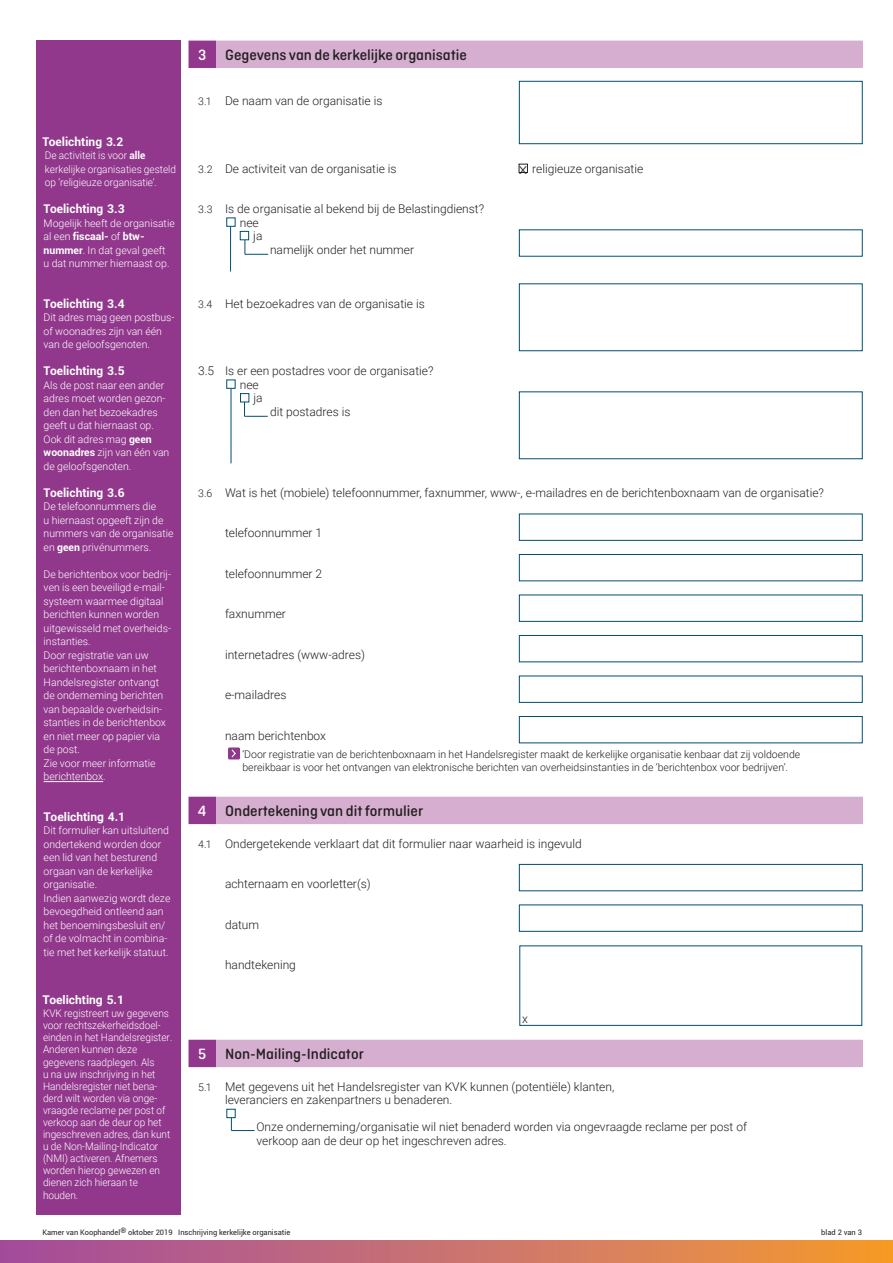
<style>
.page{position:relative;width:893px;height:1263px;background:#fff}
.page>*{position:absolute;margin:0;border:0;box-sizing:border-box;transform-origin:0 0}
.hoofdstuk_titel{font:500 15.75px "Ciutadella Rounded";color:#231f20}
.hoofdstuk_titel_numm{font:500 15.75px "Ciutadella Rounded";color:#fff}
.t1{font:300 14.4px "Roboto";color:#231f20;scale:1.21 1}
.selectievraag{font:300 12px/13.5px "Roboto";color:#231f20}
.brood{font:300 12px/13.5px "Roboto";color:#231f20}
.toelichting_kopje{font:700 12px "Roboto";color:#fff}
.toelichting_brood{font:700 12px "Roboto";color:#fff}
.toelichting_brood-2{font:300 10.5px/13.5px "Roboto";color:#fff}
.toelichting_brood-3{font:300 10.5px/12.1px "Roboto";color:#fff;scale:.96 1}
.verwijzing_naar_vlgd{font:300 10.5px/13.5px "Roboto";color:#231f20}
.t2{font:7.5px "Roboto";color:#231f20}
.s1{font-weight:700}
.s2{font-size:10.5px}
</style>
<div class="page">
<div style="left:0;top:1240px;width:893px;height:23px;background:linear-gradient(to right,#a14ba4,#f49a34)"></div>
<div style="left:36px;top:40px;width:145px;height:1175px;background:#91388c"></div>
<div style="left:226px;top:380px;width:9px;height:9px;background:#fff;border:1px solid #004e71"></div>
<div style="left:519px;top:554px;width:343px;height:27px;background:#fff;border:1px solid #004e71"></div>
<div style="left:519px;top:514px;width:343px;height:27px;background:#fff;border:1px solid #004e71"></div>
<div style="left:519px;top:595px;width:343px;height:27px;background:#fff;border:1px solid #004e71"></div>
<div style="left:216px;top:797px;width:646px;height:27px;background:#d6aed0"></div>
<div style="left:519px;top:864px;width:343px;height:27px;background:#fff;border:1px solid #004e71"></div>
<div style="left:519px;top:635px;width:343px;height:27px;background:#fff;border:1px solid #004e71"></div>
<div style="left:189px;top:797px;width:26px;height:27px;background:#91388c"></div>
<div style="left:189px;top:797px;width:27px;height:27px;border:1px solid #91388c"></div>
<svg style="left:244px;top:402px;width:24px;height:15px"></svg>
<hr style="left:231px;top:389px;width:1px;height:74px;background:#004e71">
<hr style="left:44px;top:781px;width:59px;height:1px;background:#fff">
<div style="left:519px;top:676px;width:343px;height:27px;background:#fff;border:1px solid #004e71"></div>
<div style="left:216px;top:1040px;width:646px;height:27px;background:#d6aed0"></div>
<div style="left:189px;top:1040px;width:26px;height:27px;background:#91388c"></div>
<div style="left:189px;top:1040px;width:27px;height:27px;border:1px solid #91388c"></div>
<div style="left:227px;top:1109px;width:8px;height:9px;background:#fff;border:1px solid #004e71"></div>
<svg style="left:231px;top:1118px;width:24px;height:13px"></svg>
<div style="left:226px;top:218px;width:9px;height:9px;background:#fff;border:1px solid #004e71"></div>
<div style="left:240px;top:231px;width:9px;height:9px;background:#fff;border:1px solid #004e71"></div>
<div style="left:519px;top:81px;width:343px;height:63px;background:#fff;border:1px solid #004e71"></div>
<div style="left:216px;top:41px;width:646px;height:27px;background:#d6aed0"></div>
<div style="left:189px;top:41px;width:26px;height:27px;background:#91388c"></div>
<div style="left:189px;top:41px;width:27px;height:27px;border:1px solid #91388c"></div>
<div style="left:519px;top:164px;width:9px;height:9px;border:1px solid #231f20"></div>
<svg style="left:245px;top:240px;width:23px;height:15px"></svg>
<hr style="left:230px;top:227px;width:1px;height:45px;background:#004e71">
<div style="left:519px;top:716px;width:343px;height:27px;background:#fff;border:1px solid #004e71"></div>
<div style="left:228px;top:747px;width:12px;height:12px;background:#91388c;border-radius:2px"></div>
<div style="left:240px;top:393px;width:9px;height:9px;background:#fff;border:1px solid #004e71"></div>
<svg style="left:231px;top:749px;width:5px;height:9px"></svg>
<h3 class="hoofdstuk_titel_numm" style="left:198px;top:46px;width:10px">3</h3>
<h3 class="hoofdstuk_titel" style="left:225px;top:46px;width:243px">Gegevens van de kerkelijke organisatie</h3>
<p class="toelichting_kopje" style="left:42px;top:133px;width:82px">Toelichting 3.2</p>
<p class="toelichting_brood-3" style="left:45px;top:148px;width:138px;line-height:13.5px">De activiteit is voor <span class="s1">alle </span>kerkelijke organisaties gesteld op ‘religieuze organisatie’.</p>
<p class="toelichting_kopje" style="left:44px;top:200px;width:82px">Toelichting 3.3</p>
<p class="toelichting_brood-2" style="left:44px;top:216px;width:133px">Mogelijk heeft de organisatie al een <span class="s1">fiscaal-</span> of <span class="s1">btw&shy;nummer</span>. In dat geval geeft<br>u dat nummer hiernaast op.</p>
<p class="toelichting_kopje" style="left:44px;top:295px;width:82px">Toelichting 3.4</p>
<p class="toelichting_brood-2" style="left:44px;top:310px;width:132px">Dit adres mag geen postbus&shy;of woonadres zijn van één van de geloofsgenoten.</p>
<p class="toelichting_kopje" style="left:44px;top:362px;width:82px">Toelichting 3.5</p>
<p class="toelichting_brood-2" style="left:44px;top:378px;width:127px">Als de post naar een ander adres moet worden gezon&shy;den dan het bezoekadres geeft u dat hiernaast op.<br>Ook dit adres mag <span class="s1">geen woonadres</span> zijn van één van de geloofsgenoten.</p>
<p class="toelichting_kopje" style="left:44px;top:484px;width:82px">Toelichting 3.6</p>
<p class="toelichting_brood-2" style="left:44px;top:499px;width:132px">De telefoonnummers die<br>u hiernaast opgeeft zijn de nummers van de organisatie en <span class="s1">geen</span> privénummers.</p>
<p class="toelichting_brood-2" style="left:44px;top:567px;width:129px">De berichtenbox voor bedrij&shy;ven is een beveiligd e-mail&shy;systeem waarmee digitaal berichten kunnen worden uitgewisseld met overheids&shy;instanties.<br>Door registratie van uw berichtenboxnaam in het<br>Handelsregister ontvangt de onderneming berichten van bepaalde overheidsin&shy;stanties in de berichtenbox en niet meer op papier via de post.<br>Zie voor meer informatie berichtenbox.</p>
<p class="toelichting_brood" style="left:44px;top:808px;width:83px">Toelichting 4.1</p>
<p class="toelichting_brood-2" style="left:44px;top:823px;width:128px">Dit formulier kan uitsluitend ondertekend worden door een lid van het besturend orgaan van de kerkelijke organisatie.<br>Indien aanwezig wordt deze bevoegdheid ontleend aan het benoemingsbesluit en/ of de volmacht in combina&shy;tie met het kerkelijk statuut.</p>
<p class="toelichting_brood" style="left:42px;top:991px;width:83px">Toelichting 5.1</p>
<p class="toelichting_brood-3" style="left:43px;top:1007px;width:136px">KVK registreert uw gegevens voor rechtszekerheidsdoel&shy;einden in het Handelsregister.<br>Anderen kunnen deze gegevens raadplegen. Als<br>u na uw inschrijving in het<br>Handelsregister niet bena&shy;derd wilt worden via onge&shy;vraagde reclame per post of verkoop aan de deur op het ingeschreven adres, dan kunt u de Non-Mailing-Indicator (NMI) activeren. Afnemers worden hierop gewezen en dienen zich hieraan te houden.</p>
<h4 class="selectievraag" style="left:198px;top:94px;width:186px"><span class="s2">3.1</span> De naam van de organisatie is</h4>
<h4 class="selectievraag" style="left:198px;top:161px;width:200px"><span class="s2">3.2</span> De activiteit van de organisatie is</h4>
<h4 class="selectievraag" style="left:532px;top:161px;width:113px">religieuze organisatie</h4>
<h4 class="selectievraag" style="left:198px;top:202px;width:288px"><span class="s2">3.3</span> Is de organisatie al bekend bij de Belastingdienst?</h4>
<p class="brood" style="left:240px;top:215px;width:20px">nee</p>
<p class="brood" style="left:253px;top:229px;width:11px">ja</p>
<p class="brood" style="left:270px;top:242px;width:146px">namelijk onder het nummer</p>
<h2 class="t1" style="left:519px;top:159px;width:9px">x</h2>
<h4 class="selectievraag" style="left:198px;top:296px;width:228px"><span class="s2">3.4</span> Het bezoekadres van de organisatie is</h4>
<p class="brood" style="left:198px;top:364px;width:237px">3.5 Is er een postadres voor de organisatie?</p>
<p class="brood" style="left:240px;top:377px;width:20px">nee</p>
<p class="brood" style="left:253px;top:391px;width:11px">ja</p>
<p class="brood" style="left:270px;top:404px;width:82px">dit postadres is</p>
<h4 class="selectievraag" style="left:198px;top:485px;width:627px"><span class="s2">3.6</span> Wat is het (mobiele) telefoonnummer, faxnummer, www-, e-mailadres en de berichtenboxnaam van de organisatie?</h4>
<p class="brood" style="left:225px;top:526px;width:99px">telefoonnummer 1</p>
<p class="brood" style="left:225px;top:566px;width:99px">telefoonnummer 2</p>
<p class="brood" style="left:225px;top:607px;width:62px">faxnummer</p>
<p class="brood" style="left:225px;top:647px;width:142px">internetadres (www-adres)</p>
<p class="brood" style="left:225px;top:688px;width:63px">e-mailadres</p>
<p class="brood" style="left:225px;top:728px;width:103px">naam berichtenbox</p>
<p class="verwijzing_naar_vlgd" style="left:242px;top:747px;width:559px">‘Door registratie van de berichtenboxnaam in het Handelsregister maakt de kerkelijke organisatie kenbaar dat zij voldoende bereikbaar is voor het ontvangen van elektronische berichten van overheidsinstanties in de ‘berichtenbox voor bedrijven’.</p>
<h3 class="hoofdstuk_titel" style="left:225px;top:802px;width:199px">Ondertekening van dit formulier</h3>
<h4 class="selectievraag" style="left:198px;top:836px;width:385px"><span class="s2">4.1</span> Ondergetekende verklaart dat dit formulier naar waarheid is ingevuld</h4>
<p class="brood" style="left:225px;top:877px;width:147px">achternaam en voorletter(s)</p>
<p class="brood" style="left:225px;top:917px;width:36px">datum</p>
<p class="brood" style="left:225px;top:958px;width:72px">handtekening</p>
<h3 class="hoofdstuk_titel_numm" style="left:198px;top:802px;width:10px">4</h3>
<p class="brood" style="left:522px;top:1012px;width:7px">x</p>
<h3 class="hoofdstuk_titel_numm" style="left:198px;top:1045px;width:10px">5</h3>
<h3 class="hoofdstuk_titel" style="left:225px;top:1045px;width:140px">Non-Mailing-Indicator</h3>
<h4 class="selectievraag" style="left:225px;top:1079px;width:391px;text-indent:-27px"><span class="s2">5.1</span> Met gegevens uit het Handelsregister van KVK kunnen (potentiële) klanten, leveranciers en zakenpartners u benaderen.</h4>
<p class="brood" style="left:256px;top:1120px;width:492px">Onze onderneming/organisatie wil niet benaderd worden via ongevraagde reclame per post of verkoop aan de deur op het ingeschreven adres.</p>
<p class="t2" style="left:42px;top:1227px;width:249px">Kamer van Koophandel® oktober 2019 Inschrijving kerkelijke organisatie</p>
<p class="t2" style="left:821px;top:1227px;width:42px">blad 2 van 3</p>
</div>
